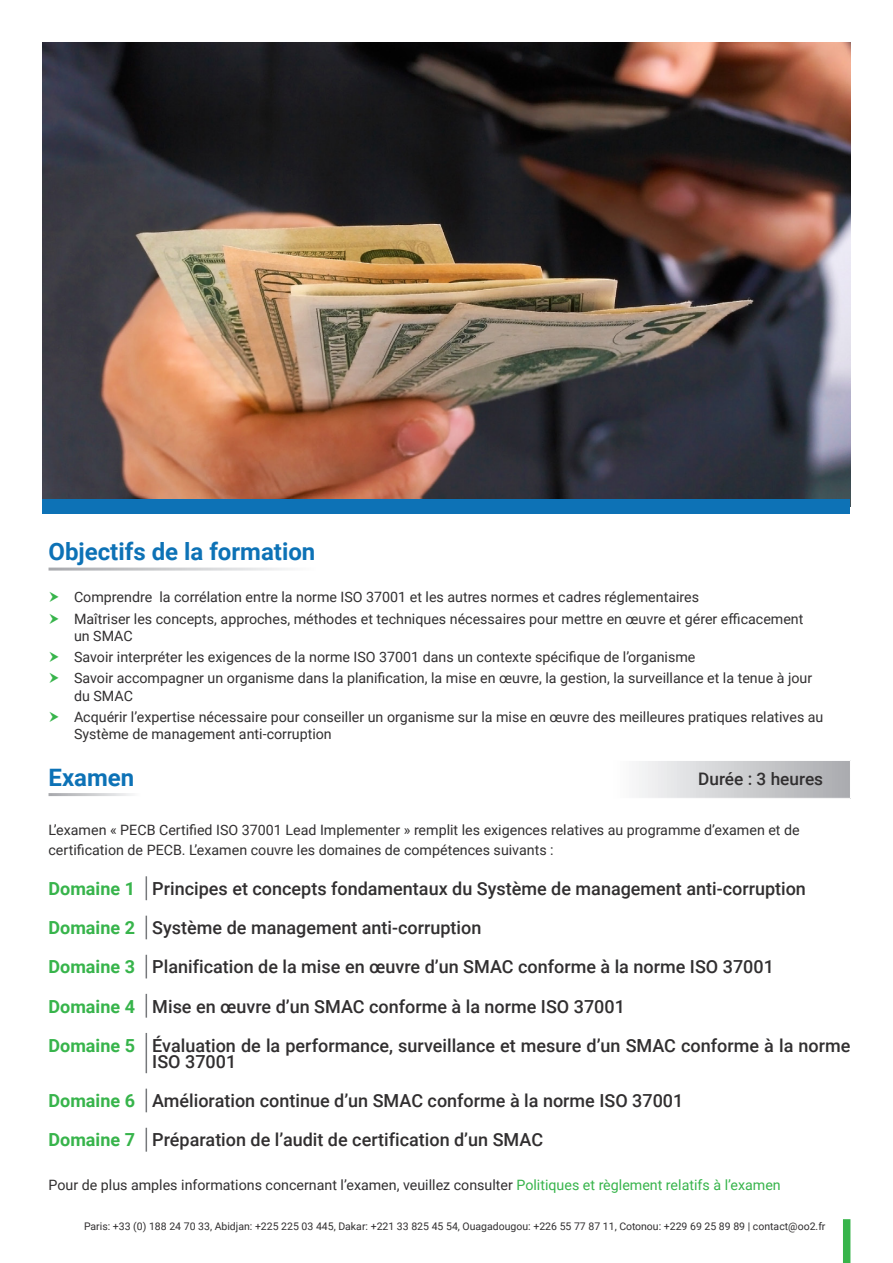
<style>
.page{position:relative;width:893px;height:1263px;background:#fff}
.page>*{position:absolute;margin:0;border:0;box-sizing:border-box;transform-origin:0 0}
.t1{font:700 24px "Roboto";color:#0d72b6}
.t2{font:500 18px/16.5px "Roboto";color:#312f30}
.t3{font:700 18px "Roboto";color:#37b44b}
.t4{font:500 17.25px "Roboto";color:#312f30}
.Bullet_Points{font:14.25px/17.1px "Roboto";color:#312f30}
.Bullet_Points-2{font:10.5px "Roboto";color:#312f30}
.s1{color:#37b44b}
</style>
<div class="page">
<img style="left:43px;top:43px;width:807px;height:456px">
<div style="left:43px;top:499px;width:807px;height:15px;background:#0d72b6"></div>
<svg style="left:639px;top:761px;width:211px;height:37px;background:#ceced1"></svg>
<svg style="left:146px;top:876px;width:1px;height:24px"></svg>
<svg style="left:146px;top:915px;width:1px;height:24px"></svg>
<svg style="left:146px;top:954px;width:1px;height:25px"></svg>
<svg style="left:146px;top:994px;width:1px;height:24px"></svg>
<hr style="left:146px;top:1033px;width:1px;height:40px;background:#76787b">
<svg style="left:146px;top:1088px;width:1px;height:24px"></svg>
<svg style="left:146px;top:1127px;width:1px;height:25px"></svg>
<div style="left:843px;top:1219px;width:7px;height:44px;background:#37b44b"></div>
<p class="t1" style="left:49px;top:535px;width:268px">Objectifs de la formation</p>
<p class="Bullet_Points" style="left:74px;top:588px;width:627px">Comprendre la corrélation entre la norme ISO 37001 et les autres normes et cadres réglementaires</p>
<p class="Bullet_Points" style="left:74px;top:609px;width:731px">Maîtriser les concepts, approches, méthodes et techniques nécessaires pour mettre en œuvre et gérer efficacement un SMAC</p>
<p class="Bullet_Points" style="left:74px;top:648px;width:623px">Savoir interpréter les exigences de la norme ISO 37001 dans un contexte spécifique de l’organisme</p>
<p class="Bullet_Points" style="left:74px;top:669px;width:740px">Savoir accompagner un organisme dans la planification, la mise en œuvre, la gestion, la surveillance et la tenue à jour du SMAC</p>
<p class="Bullet_Points" style="left:74px;top:708px;width:751px">Acquérir l’expertise nécessaire pour conseiller un organisme sur la mise en œuvre des meilleures pratiques relatives au<br>Système de management anti-corruption</p>
<p class="t1" style="left:49px;top:760px;width:87px">Examen</p>
<p class="t4" style="left:698px;top:766px;width:127px">Durée : 3 heures</p>
<p class="Bullet_Points" style="left:49px;top:820px;width:753px">L’examen « PECB Certified ISO 37001 Lead Implementer » remplit les exigences relatives au programme d’examen et de</p>
<p class="Bullet_Points" style="left:49px;top:841px;width:507px">certification de PECB. L’examen couvre les domaines de compétences suivants :</p>
<p class="t3" style="left:49px;top:876px;width:88px">Domaine 1</p>
<p class="t2" style="left:152px;top:880px;width:655px">Principes et concepts fondamentaux du Système de management anti-corruption</p>
<p class="t3" style="left:49px;top:915px;width:88px">Domaine 2</p>
<p class="t2" style="left:152px;top:919px;width:331px">Système de management anti-corruption</p>
<p class="t3" style="left:49px;top:954px;width:88px">Domaine 3</p>
<p class="t2" style="left:152px;top:958px;width:623px">Planification de la mise en œuvre d’un SMAC conforme à la norme ISO 37001</p>
<p class="t3" style="left:49px;top:993px;width:88px">Domaine 4</p>
<p class="t2" style="left:152px;top:997px;width:474px">Mise en œuvre d’un SMAC conforme à la norme ISO 37001</p>
<p class="t3" style="left:49px;top:1033px;width:88px">Domaine 5</p>
<p class="t2" style="left:152px;top:1036px;width:700px">Évaluation de la performance, surveillance et mesure d’un SMAC conforme à la norme<br>ISO 37001</p>
<p class="t3" style="left:49px;top:1088px;width:88px">Domaine 6</p>
<p class="t2" style="left:152px;top:1092px;width:533px">Amélioration continue d’un SMAC conforme à la norme ISO 37001</p>
<p class="t3" style="left:49px;top:1127px;width:88px">Domaine 7</p>
<p class="t2" style="left:152px;top:1131px;width:392px">Préparation de l’audit de certification d’un SMAC</p>
<p class="Bullet_Points" style="left:49px;top:1176px;width:734px">Pour de plus amples informations concernant l’examen, veuillez consulter <span class="s1">Politiques et règlement relatifs à l’examen</span></p>
<p class="Bullet_Points-2" style="left:84px;top:1218px;width:743px">Paris: +33 (0) 188 24 70 33, Abidjan: +225 225 03 445, Dakar: +221 33 825 45 54, Ouagadougou: +226 55 77 87 11, Cotonou: +229 69 25 89 89 | contact@oo2.fr</p>
</div>
